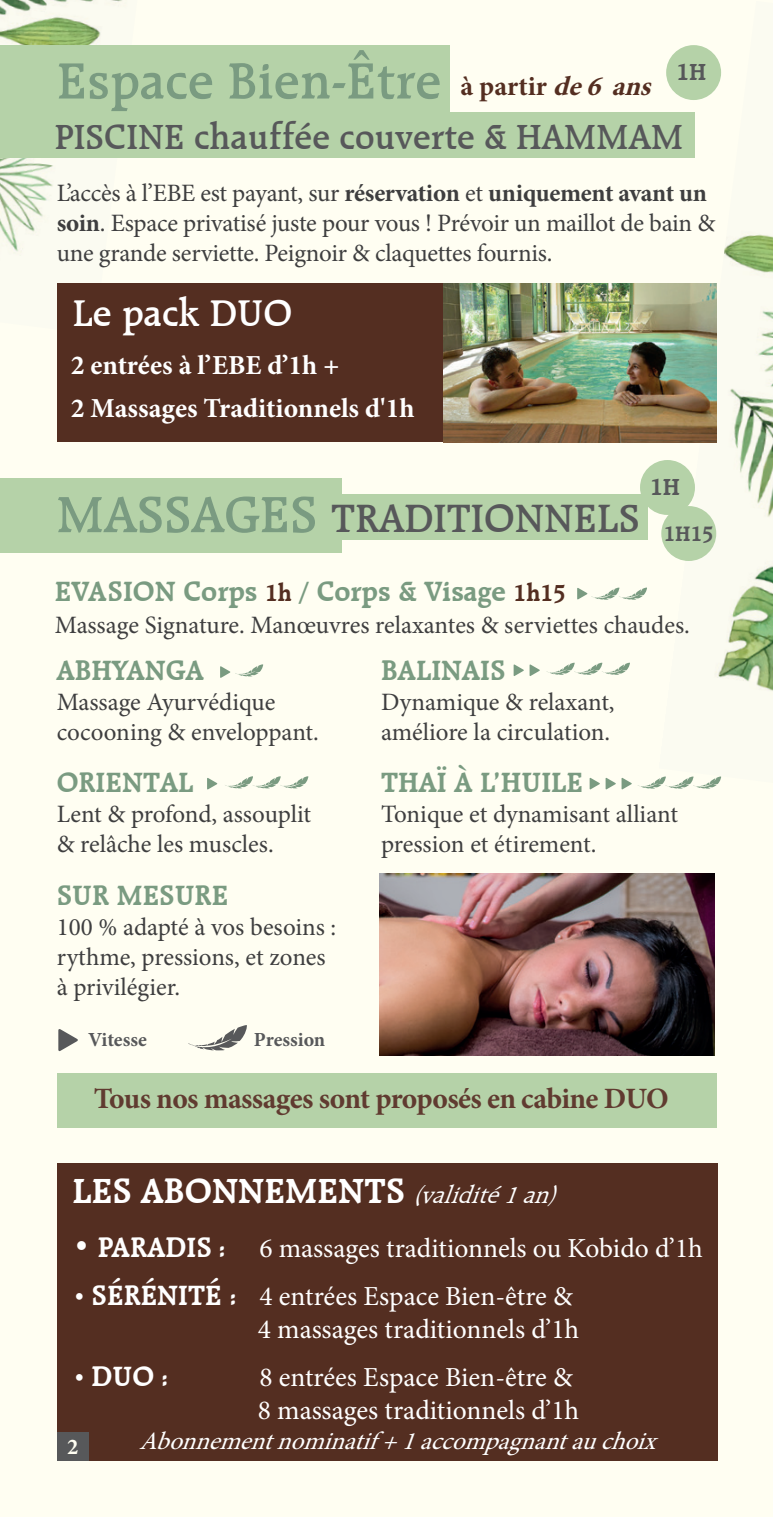
<style>
.page{position:relative;width:773px;height:1517px;background:#fff}
.page>*{position:absolute;margin:0;border:0;box-sizing:border-box;transform-origin:0 0}
.t1{font:600 55px "Raleigh BT";color:#7a9b81}
.t2{font:600 42.5px "Raleigh BT";color:#57585a}
.t3{font:600 40px "Raleigh BT";color:#fff}
.t4{font:600 37.5px "Raleigh BT";color:#57585a}
.t5{font:700 37.5px "Raleigh BT";color:#fff}
.t6{font:700 30px "Raleigh BT";color:#7a9b81}
.t7{font:700 30px "Raleigh BT";color:#fff}
.t8{font:700 29.5px "Minion Pro";letter-spacing:-.02em;color:#603b30}
.t9{font:27.5px/33px "Minion Pro";color:#fff;text-align:right}
.t10{font:700 27.5px/42.5px "Minion Pro";color:#fff}
.t11{font:700 27.5px "Minion Pro";color:#542e21}
.t12{font:25px/30px "Minion Pro";letter-spacing:-.005em;color:#3e3e3f}
.t13{font:italic 25px "Minion Pro";color:#fff}
.t14{font:700 25px "Raleigh BT";color:#57585a}
.t15{font:700 22.5px "Raleigh BT";color:#57585a}
.t16{font:700 22.5px "Minion Pro";color:#fffef2}
.t17{font:700 20px "Minion Pro";letter-spacing:-.005em;color:#57585a}
.s1{font-style:italic}
.s2{font-weight:700}
.s3{font-size:55px;color:#7a9b81}
.s4{font-size:25px;color:#542e21}
.s5{font-weight:400;font-style:italic;font-size:25px}
.s6{font-family:"Raleigh BT";font-weight:700;font-size:30px}
.s7{font-family:"Raleigh BT";font-weight:700;font-size:26.25px}
.s8{font-family:"Raleigh BT";font-weight:700;font-size:22.5px}
.s9{font-size:22.5px}
.s10{font-size:26.25px}
</style>
<div class="page">
<div style="left:0;top:0;width:772px;height:1517px;background:#fffef2"></div>
<div style="left:57px;top:1163px;width:660px;height:297px;background:#542e21"></div>
<img style="left:0;top:0;width:137px;height:252px">
<img style="left:658px;top:45px;width:114px;height:733px">
<div style="left:57px;top:283px;width:659px;height:159px;background:#542e21"></div>
<div style="left:0;top:45px;width:449px;height:75px;background:#b5d2a8"></div>
<div style="left:0;top:478px;width:341px;height:74px;background:#b5d2a8"></div>
<div style="left:0;top:112px;width:694px;height:45px;background:#b5d2a8"></div>
<div style="left:322px;top:494px;width:326px;height:45px;background:#b5d2a8"></div>
<div style="left:57px;top:1432px;width:31px;height:28px;background:#57585a"></div>
<img style="left:443px;top:283px;width:273px;height:159px">
<img style="left:379px;top:873px;width:335px;height:182px">
<div style="left:57px;top:1072px;width:659px;height:55px;background:#b5d2a8"></div>
<div style="left:640px;top:460px;width:54px;height:55px;background:#b5d2a8;border-radius:50%"></div>
<div style="left:661px;top:506px;width:55px;height:55px;background:#b5d2a8;border-radius:50%"></div>
<svg style="left:188px;top:1025px;width:59px;height:25px"></svg>
<svg style="left:58px;top:1029px;width:20px;height:22px"></svg>
<svg style="left:577px;top:587px;width:70px;height:13px"></svg>
<svg style="left:220px;top:664px;width:43px;height:14px"></svg>
<svg style="left:225px;top:776px;width:83px;height:12px"></svg>
<svg style="left:207px;top:778px;width:10px;height:11px"></svg>
<svg style="left:546px;top:662px;width:84px;height:13px"></svg>
<svg style="left:513px;top:664px;width:27px;height:12px"></svg>
<svg style="left:589px;top:776px;width:132px;height:13px"></svg>
<div style="left:666px;top:45px;width:55px;height:55px;background:#b5d2a8;border-radius:50%"></div>
<h1 class="t1" style="left:57px;top:48px;width:386px">Espace Bien-Être</h1>
<p class="t11" style="left:460px;top:66px;width:201px">à partir <span class="s1">de6ans</span></p>
<p class="t14" style="left:676px;top:57px;width:31px">1H</p>
<h3 class="t4" style="left:55px;top:114px;width:630px">PISCINE chauffée couverte &amp; HAMMAM</h3>
<p class="t12" style="left:57px;top:178px;width:660px">L’accès à l’EBE est payant, sur <span class="s2">réservation</span> et <span class="s2">uniquement avant un soin</span>. Espace privatisé juste pour vous ! Prévoir un maillot de bain &amp; une grande serviette. Peignoir &amp; claquettes fournis.</p>
<h3 class="t3" style="left:73px;top:289px;width:221px">Le pack DUO</h3>
<p class="t10" style="left:71px;top:344px;width:345px">2 entrées à l’EBE d’1h +<br>2 Massages Traditionnels d'1h</p>
<h2 class="t2" style="left:57px;top:493px;width:584px"><span class="s3">MASSAGES</span> TRADITIONNELS</h2>
<p class="t14" style="left:650px;top:471px;width:31px">1H</p>
<p class="t15" style="left:663px;top:520px;width:51px">1H15</p>
<p class="t6" style="left:55px;top:573px;width:512px">EVASION Corps <span class="s4">1h</span> / Corps &amp; Visage <span class="s4">1h15</span></p>
<p class="t12" style="left:55px;top:610px;width:636px">Massage Signature. Manœuvres relaxantes &amp; serviettes chaudes.</p>
<p class="t6" style="left:57px;top:652px;width:149px">ABHYANGA</p>
<p class="t12" style="left:57px;top:687px;width:263px">Massage Ayurvédique cocooning &amp; enveloppant.</p>
<p class="t6" style="left:57px;top:764px;width:138px">ORIENTAL</p>
<p class="t12" style="left:57px;top:799px;width:256px">Lent &amp; profond, assouplit &amp; relâche les muscles.</p>
<p class="t6" style="left:57px;top:877px;width:173px">SUR MESURE</p>
<p class="t12" style="left:57px;top:912px;width:281px">100 % adapté à vos besoins : rythme, pressions, et zones à privilégier.</p>
<p class="t6" style="left:381px;top:652px;width:126px">BALINAIS</p>
<p class="t12" style="left:381px;top:687px;width:235px">Dynamique &amp; relaxant, améliore la circulation.</p>
<p class="t6" style="left:381px;top:764px;width:203px">THAÏ À L’HUILE</p>
<p class="t12" style="left:381px;top:799px;width:298px">Tonique et dynamisant alliant pression et étirement.</p>
<p class="t17" style="left:88px;top:1025px;width:60px">Vitesse</p>
<p class="t17" style="left:254px;top:1025px;width:73px">Pression</p>
<p class="t8" style="left:94px;top:1078px;width:576px">Tous nos massages sont proposés en cabine DUO</p>
<h3 class="t5" style="left:72px;top:1167px;width:494px">LES ABONNEMENTS <span class="s5">(validité1an)</span></h3>
<p class="t9" style="left:73px;top:1232px;width:631px"><span class="s6">• PARADIS</span> <span class="s7">:</span> 6 massages traditionnels ou Kobido d’1h</p>
<p class="t9" style="left:73px;top:1280px;width:508px"><span class="s8">•</span> <span class="s6">SÉRÉNITÉ</span> <span class="s7">:</span> 4 entrées Espace Bien-être &amp;<br>4 massages traditionnels d’1h</p>
<p class="t7" style="left:73px;top:1358px;width:97px"><span class="s9">•</span> DUO <span class="s10">:</span></p>
<p class="t9" style="left:258px;top:1361px;width:323px;text-align:left">8 entrées Espace Bien-être &amp;<br>8 massages traditionnels d’1h</p>
<p class="t13" style="left:139px;top:1424px;width:529px">Abonnementnominatif +1accompagnantauchoix</p>
<p class="t16" style="left:67px;top:1431px;width:13px">2</p>
</div>
